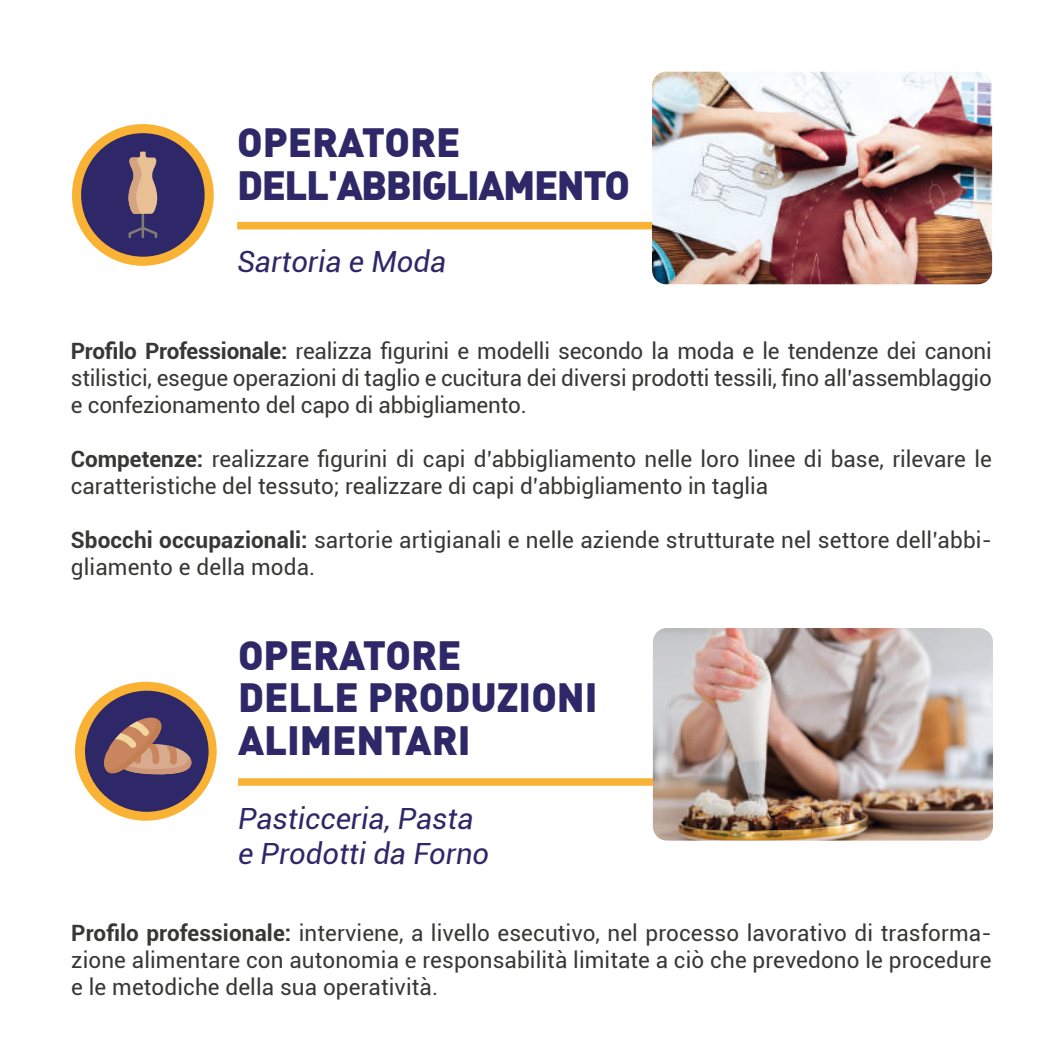
<style>
.page{position:relative;width:1063px;height:1063px;background:#fff}
.page>*{position:absolute;margin:0;border:0;box-sizing:border-box;transform-origin:0 0}
.t1{font:40px/42.5px "DIN Black Alternate";color:#2e2868}
.t2{font:40px/42.5px "DIN Black Alternate";letter-spacing:-.035em;color:#2e2868}
.t3{font:italic 29.25px/35px "Roboto";color:#2e2868}
.t4{font:22.5px/27px "Roboto";color:#373736;text-align:justify}
.s1{font-weight:700}
</style>
<div class="page">
<div style="left:237px;top:222px;width:734px;height:7px;background:#f9b234"></div>
<svg style="left:72px;top:124px;width:142px;height:142px"></svg>
<img style="left:652px;top:72px;width:340px;height:212px">
<div style="left:238px;top:778px;width:734px;height:8px;background:#f9b234"></div>
<img style="left:653px;top:628px;width:340px;height:213px">
<svg style="left:75px;top:681px;width:142px;height:140px"></svg>
<h1 class="t2" style="left:237px;top:120px;width:394px">OPERATORE<br>DELL'ABBIGLIAMENTO</h1>
<p class="t3" style="left:237px;top:243px;width:211px">Sartoria e Moda</p>
<p class="t4" style="left:71px;top:337px;width:923px"><span class="s1">Profilo Professionale:</span> realizza figurini e modelli secondo la moda e le tendenze dei canoni stilistici, esegue operazioni di taglio e cucitura dei diversi prodotti tessili, fino all’assemblaggio e confezionamento del capo di abbigliamento.</p>
<p class="t4" style="left:71px;top:445px;width:923px"><span class="s1">Competenze:</span> realizzare figurini di capi d’abbigliamento nelle loro linee di base, rilevare le caratteristiche del tessuto; realizzare di capi d’abbigliamento in taglia</p>
<p class="t4" style="left:71px;top:526px;width:923px"><span class="s1">Sbocchi occupazionali:</span> sartorie artigianali e nelle aziende strutturate nel settore dell’abbi&shy;gliamento e della moda.</p>
<h1 class="t1" style="left:238px;top:632px;width:361px">OPERATORE<br>DELLE PRODUZIONI<br>ALIMENTARI</h1>
<p class="t3" style="left:238px;top:800px;width:253px">Pasticceria, Pasta e Prodotti da Forno</p>
<p class="t4" style="left:71px;top:918px;width:922px"><span class="s1">Profilo professionale:</span> interviene, a livello esecutivo, nel processo lavorativo di trasforma&shy;zione alimentare con autonomia e responsabilità limitate a ciò che prevedono le procedure e le metodiche della sua operatività.</p>
</div>
